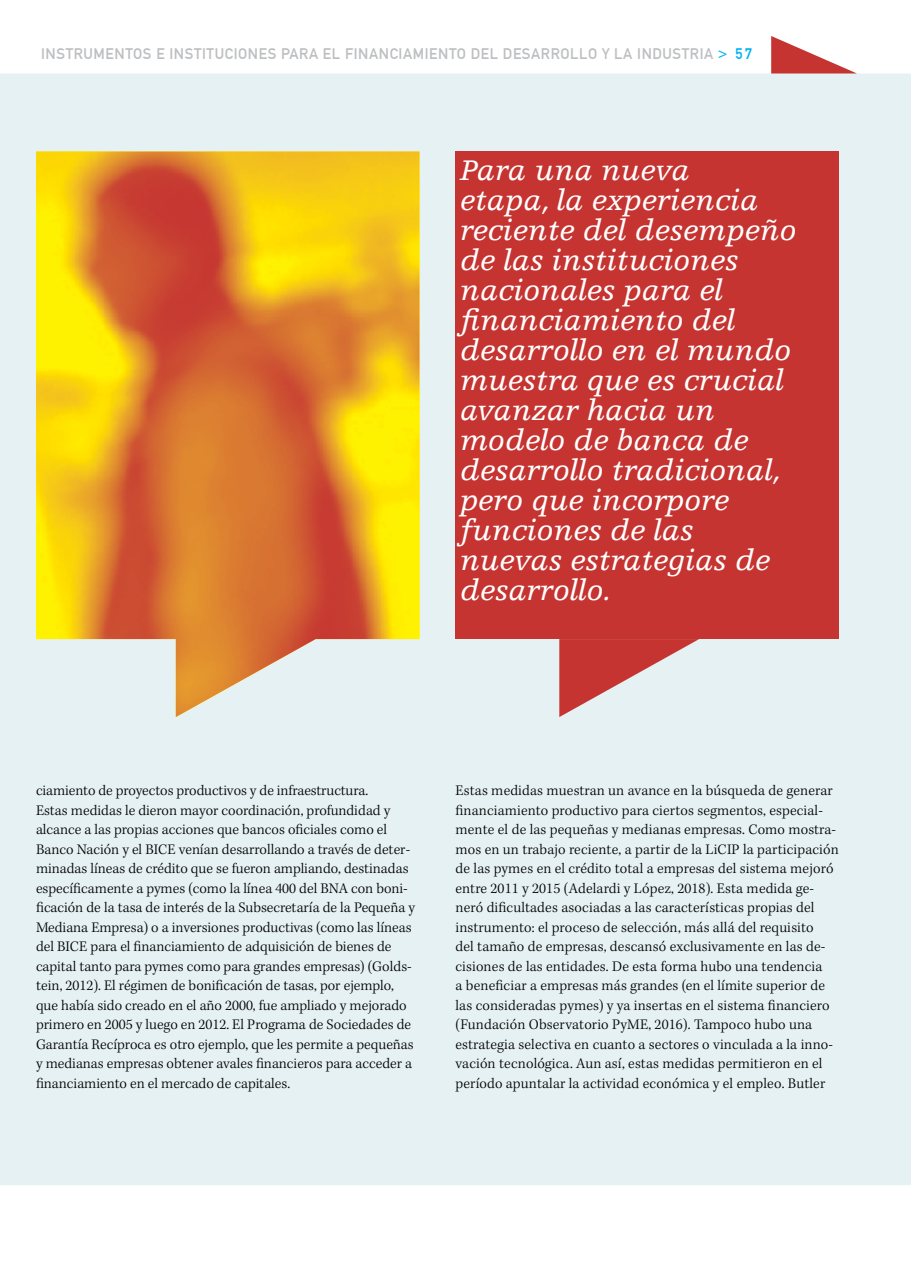
<style>
.page{position:relative;width:911px;height:1263px;background:#fff}
.page>*{position:absolute;margin:0;border:0;box-sizing:border-box;transform-origin:0 0}
.t1{font:italic 30px/30px "Egyptienne F";color:#fff}
.t2{font:300 15px/19.5px "Kepler Std";letter-spacing:.005em;color:#000}
.t3{font:15px "DIN1451 Mittelschrift";letter-spacing:.04em;color:#bcbec0}
.s1{color:#00b3f0}
</style>
<div class="page">
<div style="left:0;top:73px;width:911px;height:1112px;background:#e6f1f3"></div>
<svg style="left:771px;top:36px;width:86px;height:38px"></svg>
<img style="left:36px;top:152px;width:383px;height:565px">
<div style="left:455px;top:152px;width:384px;height:487px;background:#c53431"></div>
<svg style="left:559px;top:639px;width:140px;height:78px;background:#d59291"></svg>
<p class="t3" style="left:41px;top:45px;width:712px">INSTRUMENTOS E INSTITUCIONES PARA EL FINANCIAMIENTO DEL DESARROLLO Y LA INDUSTRIA <span class="s1">&gt; 57</span></p>
<p class="t1" style="left:460px;top:156px;width:338px">Para una nueva<br>etapa, la experiencia reciente del desempeño de las instituciones nacionales para el financiamiento del desarrollo en el mundo muestra que es crucial avanzar hacia un modelo de banca de desarrollo tradicional, pero que incorpore funciones de las nuevas estrategias de desarrollo.</p>
<p class="t2" style="left:36px;top:781px;width:381px">ciamiento de proyectos productivos y de infraestructura.<br>Estas medidas le dieron mayor coordinación, profundidad y alcance a las propias acciones que bancos oficiales como el Banco Nación y el BICE venían desarrollando a través de deter&shy;minadas líneas de crédito que se fueron ampliando, destinadas específicamente a pymes (como la línea 400 del BNA con boni&shy;ficación de la tasa de interés de la Subsecretaría de la Pequeña y Mediana Empresa) o a inversiones productivas (como las líneas del BICE para el financiamiento de adquisición de bienes de capital tanto para pymes como para grandes empresas) (Golds&shy;tein, 2012). El régimen de bonificación de tasas, por ejemplo, que había sido creado en el año 2000, fue ampliado y mejorado primero en 2005 y luego en 2012. El Programa de Sociedades de Garantía Recíproca es otro ejemplo, que les permite a pequeñas y medianas empresas obtener avales financieros para acceder a financiamiento en el mercado de capitales.</p>
<p class="t2" style="left:455px;top:781px;width:385px">Estas medidas muestran un avance en la búsqueda de generar financiamiento productivo para ciertos segmentos, especial&shy;mente el de las pequeñas y medianas empresas. Como mostra&shy;mos en un trabajo reciente, a partir de la LiCIP la participación de las pymes en el crédito total a empresas del sistema mejoró entre 2011 y 2015 (Adelardi y López, 2018). Esta medida ge&shy;neró dificultades asociadas a las características propias del instrumento: el proceso de selección, más allá del requisito<br>del tamaño de empresas, descansó exclusivamente en las de&shy;cisiones de las entidades. De esta forma hubo una tendencia<br>a beneficiar a empresas más grandes (en el límite superior de las consideradas pymes) y ya insertas en el sistema financiero (Fundación Observatorio PyME, 2016). Tampoco hubo una estrategia selectiva en cuanto a sectores o vinculada a la inno&shy;vación tecnológica. Aun así, estas medidas permitieron en el período apuntalar la actividad económica y el empleo. Butler</p>
</div>
